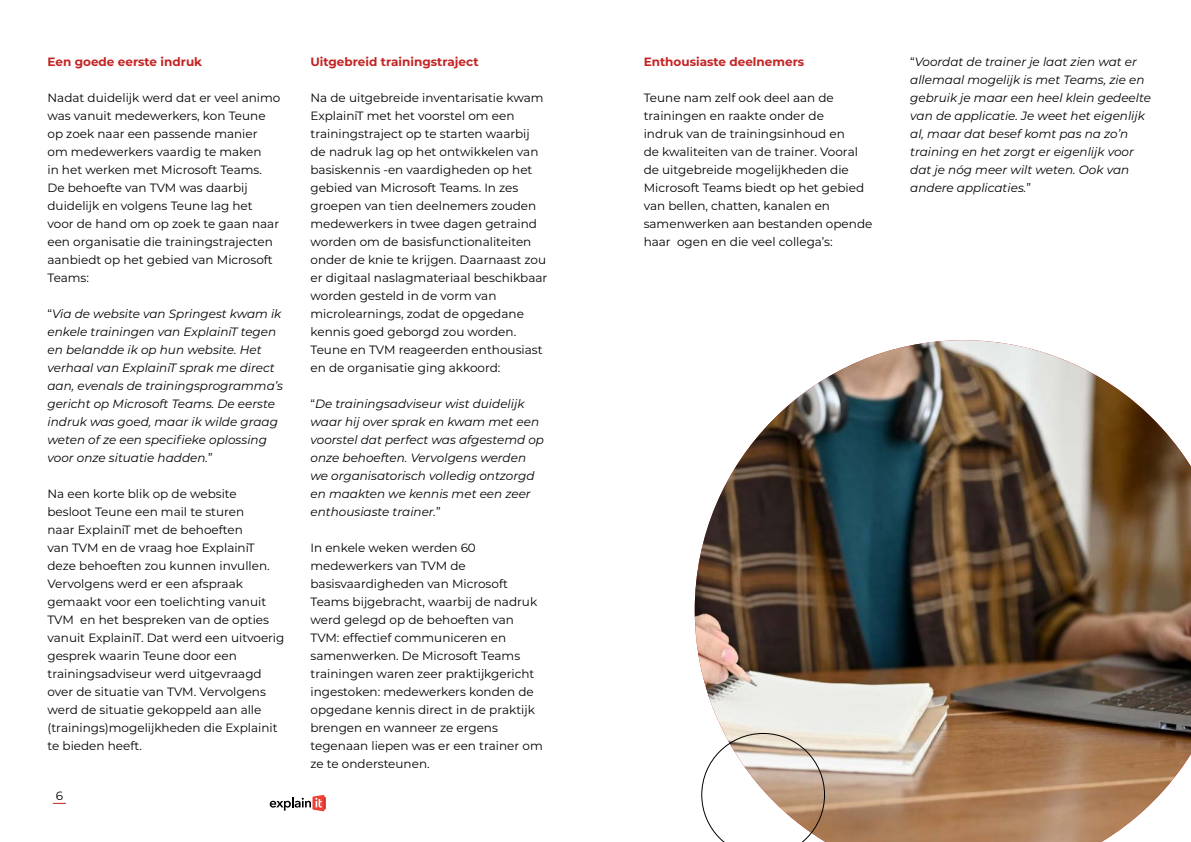
<style>
.page{position:relative;width:1191px;height:842px;background:#fff}
.page>*{position:absolute;margin:0;border:0;box-sizing:border-box;transform-origin:0 0}
.t1{font:12px/18px "Montserrat";color:#000}
.t2{font:italic 12px/18px "Montserrat";color:#000}
.t3{font:700 12px "Montserrat";color:#c42323}
.s1{font-style:normal}
</style>
<div class="page">
<svg style="left:53px;top:803px;width:13px;height:1px"></svg>
<svg style="left:270px;top:795px;width:56px;height:16px"></svg>
<img style="left:694px;top:340px;width:497px;height:502px">
<svg style="left:701px;top:733px;width:124px;height:109px"></svg>
<p class="t3" style="left:47px;top:53px;width:156px">Een goede eerste indruk</p>
<p class="t1" style="left:47px;top:88px;width:234px">Nadat duidelijk werd dat er veel animo was vanuit medewerkers, kon Teune op zoek naar een passende manier om medewerkers vaardig te maken<br>in het werken met Microsoft Teams.<br>De behoefte van TVM was daarbij duidelijk en volgens Teune lag het voor de hand om op zoek te gaan naar een organisatie die trainingstrajecten aanbiedt op het gebied van Microsoft<br>Teams:</p>
<p class="t2" style="left:47px;top:304px;width:237px"><span class="s1">“</span>Via de website van Springest kwam ik enkele trainingen van ExplainiT tegen en belandde ik op hun website. Het verhaal van ExplainiT sprak me direct aan, evenals de trainingsprogramma’s gericht op Microsoft Teams. De eerste indruk was goed, maar ik wilde graag weten of ze een specifieke oplossing voor onze situatie hadden.<span class="s1">”</span></p>
<p class="t1" style="left:47px;top:484px;width:238px">Na een korte blik op de website<br>besloot Teune een mail te sturen<br>naar ExplainiT met de behoeften<br>van TVM en de vraag hoe ExplainiT deze behoeften zou kunnen invullen.<br>Vervolgens werd er een afspraak gemaakt voor een toelichting vanuit TVM en het bespreken van de opties vanuit ExplainiT. Dat werd een uitvoerig gesprek waarin Teune door een trainingsadviseur werd uitgevraagd over de situatie van TVM. Vervolgens werd de situatie gekoppeld aan alle (trainings)mogelijkheden die Explainit te bieden heeft.</p>
<p class="t1" style="left:56px;top:786px;width:9px">6</p>
<p class="t3" style="left:310px;top:53px;width:170px">Uitgebreid trainingstraject</p>
<p class="t1" style="left:310px;top:88px;width:238px">Na de uitgebreide inventarisatie kwam ExplainiT met het voorstel om een trainingstraject op te starten waarbij de nadruk lag op het ontwikkelen van basiskennis -en vaardigheden op het gebied van Microsoft Teams. In zes groepen van tien deelnemers zouden medewerkers in twee dagen getraind worden om de basisfunctionaliteiten onder de knie te krijgen. Daarnaast zou er digitaal naslagmateriaal beschikbaar worden gesteld in de vorm van microlearnings, zodat de opgedane kennis goed geborgd zou worden.<br>Teune en TVM reageerden enthousiast en de organisatie ging akkoord:</p>
<p class="t2" style="left:310px;top:394px;width:235px"><span class="s1">“</span>De trainingsadviseur wist duidelijk waar hij over sprak en kwam met een voorstel dat perfect was afgestemd op onze behoeften. Vervolgens werden we organisatorisch volledig ontzorgd en maakten we kennis met een zeer enthousiaste trainer.<span class="s1">”</span></p>
<p class="t1" style="left:310px;top:538px;width:234px">In enkele weken werden 60 medewerkers van TVM de basisvaardigheden van Microsoft<br>Teams bijgebracht, waarbij de nadruk werd gelegd op de behoeften van<br>TVM: effectief communiceren en samenwerken. De Microsoft Teams trainingen waren zeer praktijkgericht ingestoken: medewerkers konden de opgedane kennis direct in de praktijk brengen en wanneer ze ergens tegenaan liepen was er een trainer om ze te ondersteunen.</p>
<p class="t3" style="left:643px;top:53px;width:162px">Enthousiaste deelnemers</p>
<p class="t1" style="left:643px;top:89px;width:230px">Teune nam zelf ook deel aan de trainingen en raakte onder de<br>indruk van de trainingsinhoud en<br>de kwaliteiten van de trainer. Vooral de uitgebreide mogelijkheden die<br>Microsoft Teams biedt op het gebied van bellen, chatten, kanalen en samenwerken aan bestanden opende haar ogen en die veel collega’s:</p>
<p class="t2" style="left:910px;top:52px;width:242px"><span class="s1">“</span>Voordat de trainer je laat zien wat er allemaal mogelijk is met Teams, zie en gebruik je maar een heel klein gedeelte van de applicatie. Je weet het eigenlijk al, maar dat besef komt pas na zo’n training en het zorgt er eigenlijk voor dat je nóg meer wilt weten. Ook van andere applicaties.<span class="s1">”</span></p>
</div>
